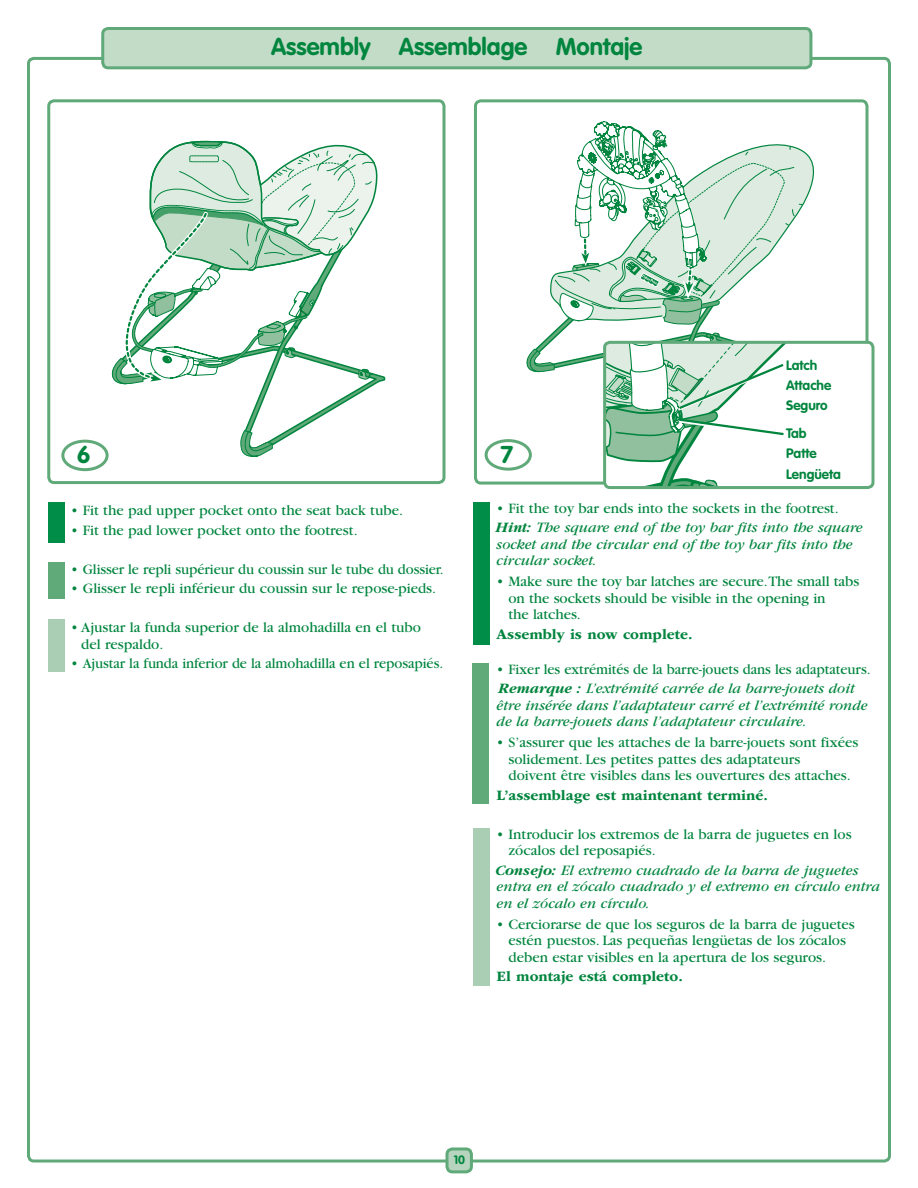
<style>
.page{position:relative;width:918px;height:1188px;background:#fff}
.page>*{position:absolute;margin:0;border:0;box-sizing:border-box;transform-origin:0 0}
.t1{font:700 24px "VAG Rounded Std";color:#00853e}
.t2{font:15px/16.5px "Garamond";color:#00853e}
.t3{font:italic 15px/16.5px "Garamond";color:#00853e}
.t4{font:700 15px "ITC Garamond Std";color:#00853e}
.t5{font:700 13.5px/20.2px "VAG Rounded Std";color:#00853e}
.t6{font:700 12px "VAG Rounded Std";color:#00853e}
.s1{font-weight:700;font-style:italic}
.s2{font-style:italic}
.s3{font-weight:700}
</style>
<div class="page">
<svg style="left:112px;top:141px;width:273px;height:316px"></svg>
<div style="left:47px;top:99px;width:399px;height:385px;border:3px solid #60a979;border-radius:5px"></div>
<div style="left:103px;top:28px;width:708px;height:40px;background:#c3dcc8;border-radius:5px"></div>
<div style="left:101px;top:27px;width:711px;height:42px;border:3px solid #60a979;border-radius:5px"></div>
<div style="left:49px;top:502px;width:16px;height:41px;background:#008d48"></div>
<div style="left:49px;top:562px;width:16px;height:37px;background:#60a979"></div>
<div style="left:49px;top:619px;width:16px;height:52px;background:#aaceb3"></div>
<div style="left:61px;top:440px;width:48px;height:31px;border:3px solid #60a979;border-radius:50%"></div>
<div style="left:474px;top:99px;width:394px;height:386px;border:3px solid #60a979;border-radius:5px"></div>
<div style="left:473px;top:502px;width:17px;height:142px;background:#008d48"></div>
<div style="left:472px;top:663px;width:17px;height:140px;background:#60a979"></div>
<div style="left:473px;top:828px;width:17px;height:158px;background:#aaceb3"></div>
<div style="left:485px;top:439px;width:47px;height:32px;border:3px solid #60a979;border-radius:50%"></div>
<svg style="left:527px;top:121px;width:346px;height:367px"></svg>
<div style="left:447px;top:1149px;width:24px;height:23px;background:#b7d5be;border-radius:5px"></div>
<div style="left:446px;top:1147px;width:27px;height:26px;border:3px solid #60a979;border-radius:5px"></div>
<h1 class="t1" style="left:77px;top:443px;width:15px">6</h1>
<h1 class="t1" style="left:271px;top:35px;width:373px">Assembly Assemblage Montaje</h1>
<h1 class="t1" style="left:501px;top:443px;width:14px">7</h1>
<p class="t5" style="left:786px;top:356px;width:47px">Latch<br>Attache<br>Seguro</p>
<p class="t5" style="left:786px;top:424px;width:56px">Tab<br>Patte<br>Lengüeta</p>
<p class="t2" style="left:71px;top:504px;width:334px">• Fit the pad upper pocket onto the seat back tube.</p>
<p class="t2" style="left:71px;top:523px;width:288px">• Fit the pad lower pocket onto the footrest.</p>
<p class="t2" style="left:71px;top:562px;width:374px">• Glisser le repli supérieur du coussin sur le tube du dossier.</p>
<p class="t2" style="left:71px;top:582px;width:367px">• Glisser le repli inférieur du coussin sur le repose-pieds.</p>
<p class="t2" style="left:81px;top:621px;width:341px;text-indent:-10px">• Ajustar la funda superior de la almohadilla en el tubo del respaldo.</p>
<p class="t2" style="left:71px;top:657px;width:374px">• Ajustar la funda inferior de la almohadilla en el reposapiés.</p>
<p class="t2" style="left:497px;top:500px;width:368px;line-height:19.5px">• Fit the toy bar ends into the sockets in the footrest.<br><span class="s1">Hint:</span> <span class="s2">The square end of the toy bar fits into the square</span></p>
<p class="t3" style="left:497px;top:537px;width:358px">socket and the circular end of the toy bar fits into the circular socket.</p>
<p class="t2" style="left:508px;top:575px;width:353px;text-indent:-12px">• Make sure the toy bar latches are secure.The small tabs on the sockets should be visible in the opening in<br>the latches.</p>
<p class="t4" style="left:497px;top:628px;width:197px">Assembly is now complete.</p>
<p class="t2" style="left:497px;top:661px;width:375px;line-height:19.5px">• Fixer les extrémités de la barre-jouets dans les adaptateurs.<br><span class="s1">Remarque :</span> <span class="s2">L’extrémité carrée de la barre-jouets doit</span></p>
<p class="t3" style="left:497px;top:698px;width:372px">être insérée dans l’adaptateur carré et l’extrémité ronde de la barre-jouets dans l’adaptateur circulaire.</p>
<p class="t2" style="left:509px;top:736px;width:352px;text-indent:-12px">• S’assurer que les attaches de la barre-jouets sont fixées solidement. Les petites pattes des adaptateurs<br>doivent être visibles dans les ouvertures des attaches.</p>
<p class="t4" style="left:497px;top:789px;width:273px">L’assemblage est maintenant terminé.</p>
<p class="t2" style="left:509px;top:827px;width:345px;text-indent:-12px">• Introducir los extremos de la barra de juguetes en los zócalos del reposapiés.</p>
<p class="t3" style="left:497px;top:863px;width:385px"><span class="s3">Consejo:</span> El extremo cuadrado de la barra de juguetes entra en el zócalo cuadrado y el extremo en círculo entra en el zócalo en círculo.</p>
<p class="t2" style="left:509px;top:917px;width:348px;text-indent:-12px">• Cerciorarse de que los seguros de la barra de juguetes estén puestos. Las pequeñas lengüetas de los zócalos deben estar visibles en la apertura de los seguros.</p>
<p class="t4" style="left:497px;top:971px;width:188px">El montaje está completo.</p>
<p class="t6" style="left:454px;top:1154px;width:13px">10</p>
</div>
